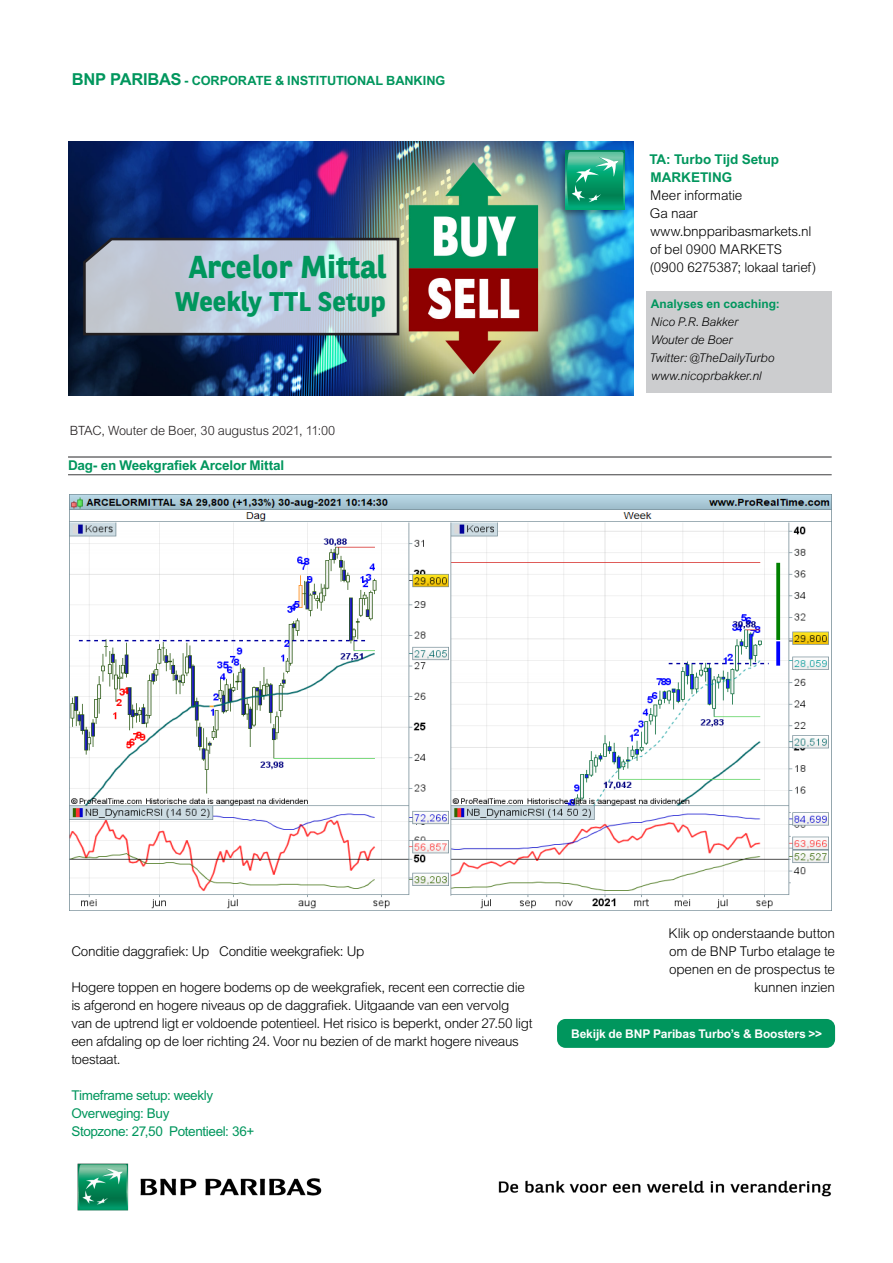
<style>
.page{position:relative;width:893px;height:1263px;background:#fff}
.page>*{position:absolute;margin:0;border:0;box-sizing:border-box;transform-origin:0 0}
.Réf_8_couv{font:700 31.65px "BNPP Sans";color:#00965d}
.Réf_8_couv-2{font:700 27px "BNPP Sans";color:#00965d}
.Body{font:300 13.5px/18px "Arial MT Std";letter-spacing:-.025em;color:#000}
.Bullet_points_level{font:300 13.5px/18px "Arial MT Std";letter-spacing:-.015em;color:#000;text-align:right}
.Intro_text_14_16pt{font:300 13.5px/18px "Arial MT Std";letter-spacing:-.015em;color:#000}
.Body-2{font:13.5px/18px "Arial MT Std";letter-spacing:-.025em;color:#00965d}
.Basisalinea{font:700 13.5px "Arial MT Std";letter-spacing:-.015em;color:#00965d}
.Subheading_level_1_9{font:700 13.5px "Arial MT Std";letter-spacing:-.005em;color:#00965d}
.Subheading_level_1_9-2{font:300 13.5px "Arial MT Std";letter-spacing:-.01em;color:#000}
.Business_area_8_5_9p{font:700 12.75px "Arial MT Std";letter-spacing:-.005em;color:#00965d}
.Business_area_8_5_9p-2{font:300 12.75px "Arial MT Std";letter-spacing:-.01em;color:#231f20}
.Intro_text_14_16pt-2{font:italic 300 12px/18px "Arial MT Std";letter-spacing:-.01em;color:#000}
.t1{font:700 12px "Arial MT Std";letter-spacing:-.01em;color:#fff}
.s1{font-size:16.5px}
.s2{font-weight:700;font-style:normal;color:#00965d}
</style>
<div class="page">
<img style="left:68px;top:141px;width:566px;height:254px">
<img style="left:555px;top:146px;width:75px;height:75px">
<div style="left:566px;top:151px;width:59px;height:59px;background:#00ab79"></div>
<svg style="left:567px;top:152px;width:57px;height:53px"></svg>
<svg style="left:81px;top:236px;width:320px;height:101px;background:#b0bac9"></svg>
<img style="left:498px;top:1180px;width:334px;height:17px">
<img style="left:77px;top:1163px;width:245px;height:48px">
<div style="left:647px;top:291px;width:185px;height:102px;background:#cccdcf"></div>
<hr style="left:68px;top:456px;width:764px;height:2px;background:#3e3e3f">
<hr style="left:68px;top:474px;width:764px;height:1px;background:#3e3e3f">
<img style="left:70px;top:494px;width:762px;height:416px">
<div style="left:557px;top:1019px;width:278px;height:29px;background:#00965d;border-radius:9px"></div>
<p class="Business_area_8_5_9p" style="left:72px;top:73px;width:375px"><span class="s1">BNP PARIBAS</span> - CORPORATE &amp; INSTITUTIONAL BANKING</p>
<p class="Réf_8_couv" style="left:189px;top:246px;width:198px">Arcelor Mittal</p>
<p class="Réf_8_couv-2" style="left:175px;top:283px;width:212px">Weekly TTL Setup</p>
<p class="Business_area_8_5_9p-2" style="left:70px;top:423px;width:267px">BTAC, Wouter de Boer, 30 augustus 2021, 11:00</p>
<p class="Basisalinea" style="left:68px;top:458px;width:218px">Dag- en Weekgrafiek Arcelor Mittal</p>
<p class="Subheading_level_1_9" style="left:649px;top:152px;width:131px">TA: Turbo Tijd Setup</p>
<p class="Subheading_level_1_9" style="left:650px;top:170px;width:83px">MARKETING</p>
<p class="Subheading_level_1_9-2" style="left:650px;top:188px;width:94px">Meer informatie</p>
<p class="Intro_text_14_16pt" style="left:650px;top:205px;width:49px">Ga naar</p>
<p class="Intro_text_14_16pt" style="left:650px;top:223px;width:163px">www.bnpparibasmarkets.nl</p>
<p class="Intro_text_14_16pt" style="left:650px;top:241px;width:168px">of bel 0900 MARKETS (0900 6275387; lokaal tarief)</p>
<p class="Intro_text_14_16pt-2" style="left:650px;top:295px;width:132px"><span class="s2">Analyses en coaching:<br></span>Nico P.R. Bakker<br>Wouter de Boer<br>Twitter: @TheDailyTurbo</p>
<p class="Intro_text_14_16pt-2" style="left:651px;top:367px;width:112px">www.nicoprbakker.nl</p>
<p class="Body" style="left:71px;top:943px;width:295px">Conditie daggrafiek: Up Conditie weekgrafiek: Up</p>
<p class="Body" style="left:71px;top:979px;width:463px">Hogere toppen en hogere bodems op de weekgrafiek, recent een correctie die is afgerond en hogere niveaus op de daggrafiek. Uitgaande van een vervolg van de uptrend ligt er voldoende potentieel. Het risico is beperkt, onder 27.50 ligt een afdaling op de loer richting 24. Voor nu bezien of de markt hogere niveaus toestaat.</p>
<p class="Body-2" style="left:71px;top:1086px;width:185px">Timeframe setup: weekly<br>Overweging: Buy<br>Stopzone: 27,50 Potentieel: 36+</p>
<p class="Bullet_points_level" style="left:669px;top:924px;width:168px">Klik op onderstaande button om de BNP Turbo etalage te openen en de prospectus te kunnen inzien</p>
<p class="t1" style="left:571px;top:1026px;width:252px">Bekijk de BNP Paribas Turbo’s &amp; Boosters &gt;&gt;</p>
</div>
